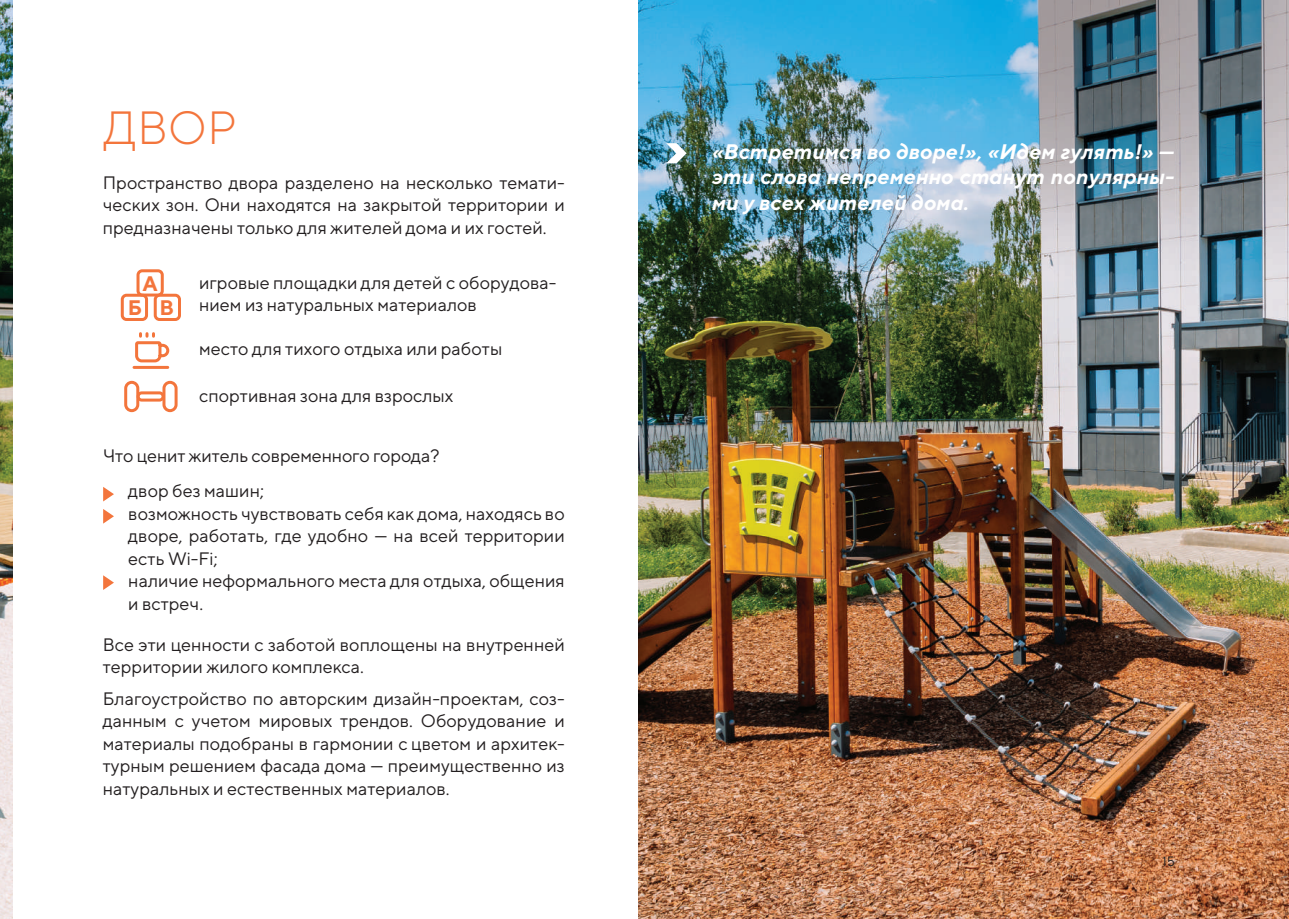
<style>
.page{position:relative;width:1289px;height:919px;background:#fff}
.page>*{position:absolute;margin:0;border:0;box-sizing:border-box;transform-origin:0 0}
.t1{font:300 46.5px "TT Norms";color:#f3753c}
.t2{font:italic 700 21px/25.5px "TT Norms";letter-spacing:.01em;color:#fff;text-align:justify}
.t3{font:700 21px/24.5px "TT Norms";color:#f3753c;text-align:center}
.t4{font:18px/22.5px "TT Norms";color:#231f20}
.t5{font:13.5px "TT Norms";color:#231f20}
</style>
<div class="page">
<img style="left:638px;top:0;width:650px;height:918px">
<img style="left:0;top:0;width:13px;height:918px">
<svg style="left:103px;top:487px;width:11px;height:14px"></svg>
<svg style="left:103px;top:509px;width:11px;height:14px"></svg>
<svg style="left:103px;top:575px;width:11px;height:15px"></svg>
<svg style="left:132px;top:332px;width:38px;height:37px"></svg>
<div style="left:136px;top:269px;width:28px;height:27px;border:3px solid #f3753c;border-radius:4px"></div>
<div style="left:121px;top:294px;width:27px;height:27px;border:3px solid #f3753c;border-radius:4px"></div>
<div style="left:154px;top:294px;width:27px;height:27px;border:3px solid #f3753c;border-radius:4px"></div>
<div style="left:124px;top:381px;width:15px;height:31px;border:3px solid #f3753c;border-radius:6px"></div>
<div style="left:162px;top:381px;width:15px;height:31px;border:3px solid #f3753c;border-radius:6px"></div>
<div style="left:137px;top:391px;width:27px;height:10px;border:3px solid #f3753c;border-radius:4px"></div>
<svg style="left:666px;top:143px;width:20px;height:20px"></svg>
<h1 class="t1" style="left:104px;top:99px;width:135px">ДВОР</h1>
<p class="t4" style="left:103px;top:171px;width:463px;text-align:justify">Пространство двора разделено на несколько темати&shy;ческих зон. Они находятся на закрытой территории и предназначены только для жителей дома и их гостей.</p>
<p class="t3" style="left:128px;top:271px;width:48px">А<br>Б В</p>
<p class="t4" style="left:199px;top:271px;width:359px">игровые площадки для детей с оборудова&shy;нием из натуральных материалов</p>
<p class="t4" style="left:199px;top:337px;width:305px">место для тихого отдыха или работы</p>
<p class="t4" style="left:199px;top:384px;width:256px">спортивная зона для взрослых</p>
<p class="t4" style="left:128px;top:437px;width:313px;line-height:35.4px;text-indent:-26px">Что ценит житель современного города? двор без машин;</p>
<p class="t4" style="left:128px;top:502px;width:438px">возможность чувствовать себя как дома, находясь во дворе, работать, где удобно — на всей территории есть Wi-Fi;<br>наличие неформального места для отдыха, общения и встреч.</p>
<p class="t4" style="left:103px;top:632px;width:463px">Все эти ценности с заботой воплощены на внутренней территории жилого комплекса.</p>
<p class="t4" style="left:103px;top:686px;width:463px;text-align:justify">Благоустройство по авторским дизайн-проектам, соз&shy;данным с учетом мировых трендов. Оборудование и материалы подобраны в гармонии с цветом и архитек&shy;турным решением фасада дома — преимущественно из натуральных и естественных материалов.</p>
<p class="t2" style="left:712px;top:138px;width:463px">«Встретимся во дворе!», «Идем гулять!» — эти слова непременно станут популярны&shy;ми у всех жителей дома.</p>
<p class="t5" style="left:1162px;top:853px;width:14px">15</p>
</div>
